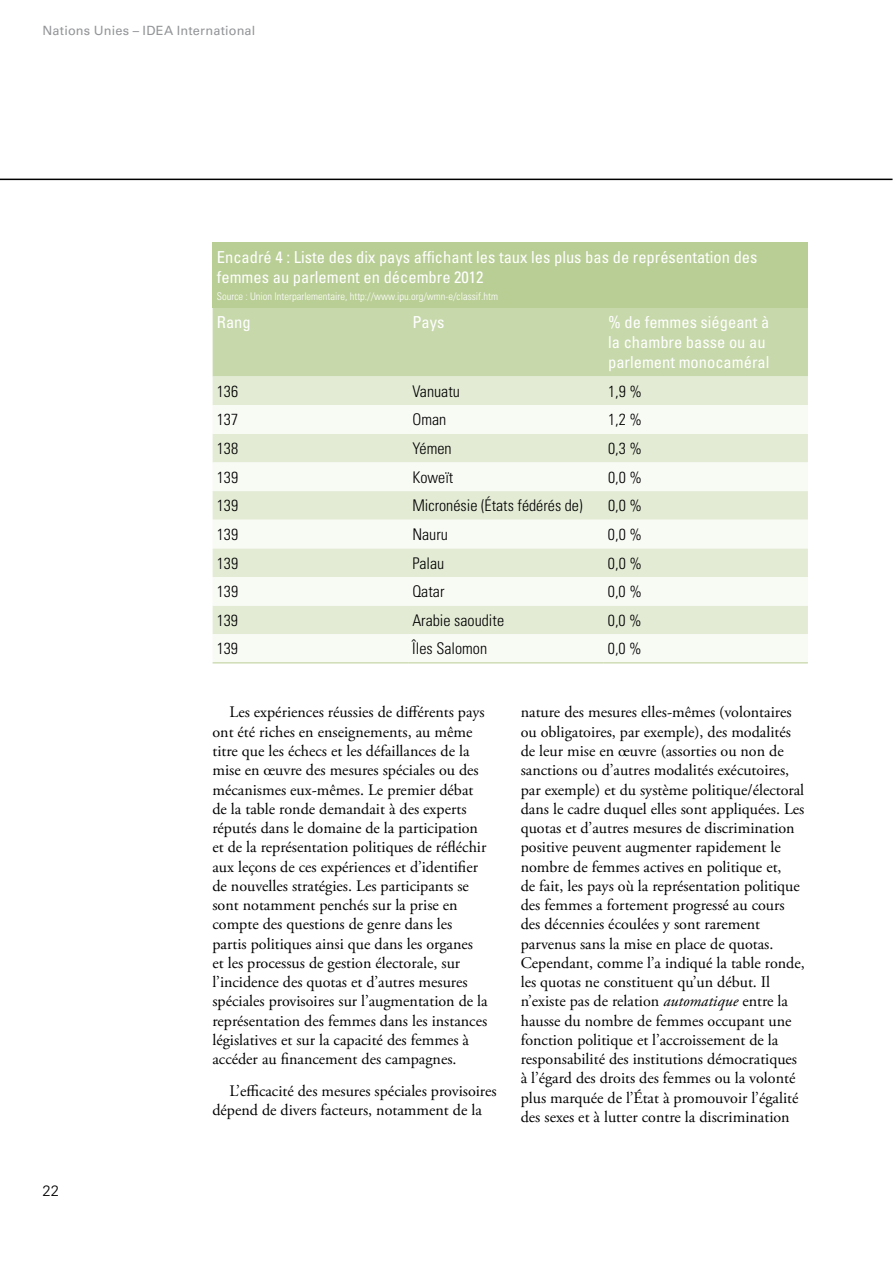
<style>
.page{position:relative;width:893px;height:1263px;background:#fff}
.page>*{position:absolute;margin:0;border:0;box-sizing:border-box;transform-origin:0 0}
.t1{font:condensed 16.5px/19.8px "Univers LT Std";color:#fff}
.t2{font:16.05px/19.2px "Adobe Garamond Pro";color:#000}
.t3{font:300 condensed 16.05px "Univers LT Std";color:#000}
.t4{font:300 15px "Univers LT Std";color:#000}
.t5{font:12.75px "Univers LT Std";letter-spacing:.015em;color:#939598}
.t6{font:300 condensed 10.5px "Univers LT Std";color:#fff}
.s1{font-style:italic}
</style>
<div class="page">
<hr style="left:0;top:179px;width:892px;height:1px;background:#000">
<div style="left:213px;top:242px;width:595px;height:66px;background:#b9ce95"></div>
<div style="left:213px;top:308px;width:595px;height:69px;background:#c7d8ab"></div>
<div style="left:213px;top:377px;width:595px;height:28px;background:#e3ebd5"></div>
<svg style="left:213px;top:405px;width:595px;height:257px;fill:#f8faf4"></svg>
<hr style="left:213px;top:662px;width:195px;height:1px;background:#b9ce95">
<hr style="left:408px;top:662px;width:196px;height:1px;background:#b9ce95">
<hr style="left:604px;top:662px;width:204px;height:1px;background:#b9ce95">
<p class="t5" style="left:43px;top:23px;width:214px">Nations Unies – IDEA International</p>
<p class="t1" style="left:217px;top:247px;width:542px">Encadré 4 : Liste des dix pays affichant les taux les plus bas de représentation des femmes au parlement en décembre 2012</p>
<p class="t6" style="left:217px;top:289px;width:283px">Source : Union Interparlementaire, http://www.ipu.org/wmn-e/classif.htm</p>
<p class="t1" style="left:217px;top:312px;width:35px">Rang</p>
<p class="t1" style="left:412px;top:312px;width:34px">Pays</p>
<p class="t1" style="left:608px;top:312px;width:163px">% de femmes siégeant à la chambre basse ou au parlement monocaméral</p>
<p class="t3" style="left:217px;top:381px;width:23px">136</p>
<p class="t3" style="left:412px;top:381px;width:49px">Vanuatu</p>
<p class="t3" style="left:608px;top:381px;width:35px">1,9 %</p>
<p class="t3" style="left:217px;top:410px;width:23px">137</p>
<p class="t3" style="left:412px;top:410px;width:35px">Oman</p>
<p class="t3" style="left:608px;top:410px;width:35px">1,2 %</p>
<p class="t3" style="left:217px;top:439px;width:23px">138</p>
<p class="t3" style="left:412px;top:439px;width:41px">Yémen</p>
<p class="t3" style="left:608px;top:439px;width:35px">0,3 %</p>
<p class="t3" style="left:217px;top:467px;width:23px">139</p>
<p class="t3" style="left:412px;top:467px;width:43px">Koweït</p>
<p class="t3" style="left:608px;top:467px;width:35px">0,0 %</p>
<p class="t3" style="left:217px;top:496px;width:23px">139</p>
<p class="t3" style="left:412px;top:496px;width:172px">Micronésie (États fédérés de)</p>
<p class="t3" style="left:608px;top:496px;width:35px">0,0 %</p>
<p class="t3" style="left:217px;top:525px;width:23px">139</p>
<p class="t3" style="left:412px;top:525px;width:37px">Nauru</p>
<p class="t3" style="left:608px;top:525px;width:35px">0,0 %</p>
<p class="t3" style="left:217px;top:553px;width:23px">139</p>
<p class="t3" style="left:412px;top:553px;width:34px">Palau</p>
<p class="t3" style="left:608px;top:553px;width:35px">0,0 %</p>
<p class="t3" style="left:217px;top:582px;width:23px">139</p>
<p class="t3" style="left:412px;top:582px;width:34px">Qatar</p>
<p class="t3" style="left:608px;top:582px;width:35px">0,0 %</p>
<p class="t3" style="left:217px;top:610px;width:23px">139</p>
<p class="t3" style="left:412px;top:610px;width:93px">Arabie saoudite</p>
<p class="t3" style="left:608px;top:610px;width:35px">0,0 %</p>
<p class="t3" style="left:217px;top:639px;width:23px">139</p>
<p class="t3" style="left:412px;top:639px;width:76px">Îles Salomon</p>
<p class="t3" style="left:608px;top:639px;width:35px">0,0 %</p>
<p class="t4" style="left:43px;top:1181px;width:18px">22</p>
<p class="t2" style="left:212px;top:703px;width:277px;text-indent:17px">Les expériences réussies de différents pays ont été riches en enseignements, au même titre que les échecs et les défaillances de la mise en œuvre des mesures spéciales ou des mécanismes eux-mêmes. Le premier débat de la table ronde demandait à des experts réputés dans le domaine de la participation et de la représentation politiques de réfléchir aux leçons de ces expériences et d’identifier de nouvelles stratégies. Les participants se sont notamment penchés sur la prise en compte des questions de genre dans les partis politiques ainsi que dans les organes et les processus de gestion électorale, sur l’incidence des quotas et d’autres mesures spéciales provisoires sur l’augmentation de la représentation des femmes dans les instances législatives et sur la capacité des femmes à accéder au financement des campagnes.</p>
<p class="t2" style="left:212px;top:1082px;width:286px;text-indent:17px">L’efficacité des mesures spéciales provisoires dépend de divers facteurs, notamment de la</p>
<p class="t2" style="left:521px;top:703px;width:286px">nature des mesures elles-mêmes (volontaires ou obligatoires, par exemple), des modalités de leur mise en œuvre (assorties ou non de sanctions ou d’autres modalités exécutoires, par exemple) et du système politique/électoral dans le cadre duquel elles sont appliquées. Les quotas et d’autres mesures de discrimination positive peuvent augmenter rapidement le nombre de femmes actives en politique et,<br>de fait, les pays où la représentation politique des femmes a fortement progressé au cours des décennies écoulées y sont rarement parvenus sans la mise en place de quotas.<br>Cependant, comme l’a indiqué la table ronde, les quotas ne constituent qu’un début. Il n’existe pas de relation <span class="s1">automatique</span> entre la hausse du nombre de femmes occupant une fonction politique et l’accroissement de la responsabilité des institutions démocratiques à l’égard des droits des femmes ou la volonté plus marquée de l’État à promouvoir l’égalité des sexes et à lutter contre la discrimination</p>
</div>
